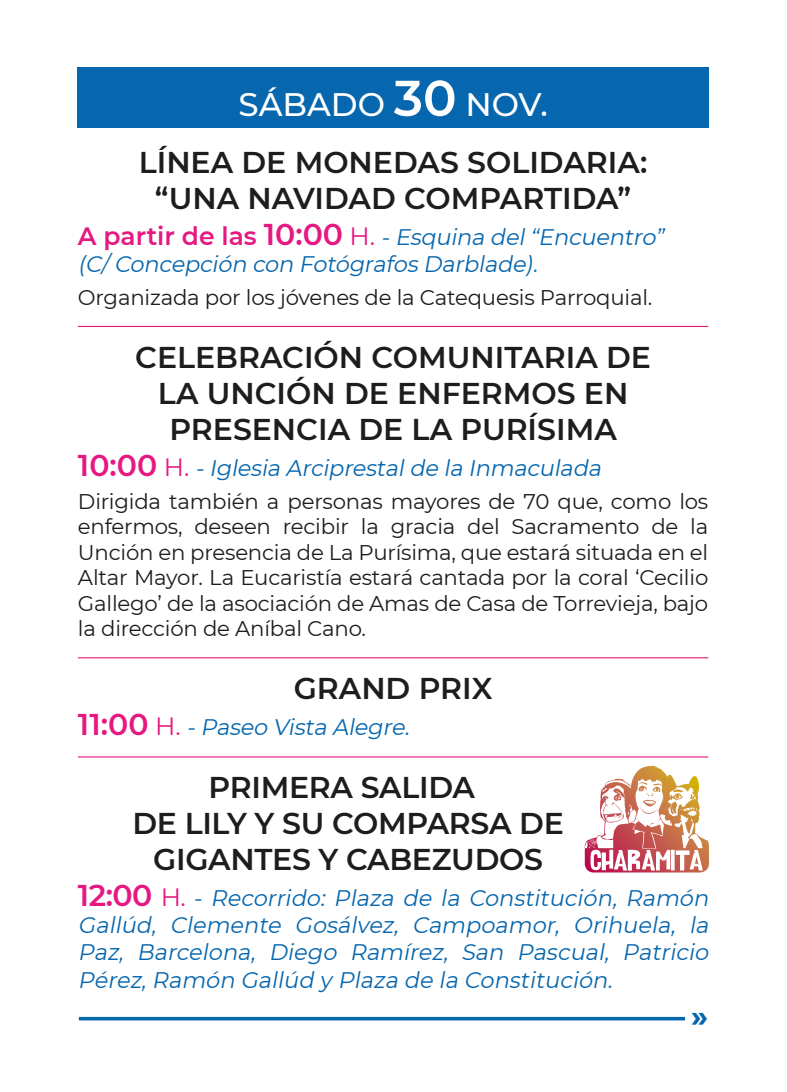
<style>
.page{position:relative;width:787px;height:1092px;background:#fff}
.page>*{position:absolute;margin:0;border:0;box-sizing:border-box;transform-origin:0 0}
.fechas{font:500 32.5px "Montserrat";color:#fff}
.TEXTO_GROSO{font:600 30px/36px "Montserrat";color:#1d1d1b;text-align:center}
.t1{font:700 30px "Montserrat";color:#0666ae}
.TEXTO_GROSO-2{font:italic 22.5px/27px "Montserrat";color:#0666ae}
.t2{font:21.25px/25.5px "Montserrat";letter-spacing:-.01em;color:#1d1d1b;text-align:justify}
.s1{font-weight:600;font-size:50px}
.s2{font-weight:600;font-style:normal;font-size:25px;color:#e61882}
.s3{font-weight:600;font-style:normal;font-size:30px;color:#e61882}
.s4{font-style:normal;font-size:25px;color:#e61882}
</style>
<div class="page">
<div style="left:78px;top:67px;width:631px;height:61px;background:#0666ae"></div>
<hr style="left:78px;top:326px;width:630px;height:1px;background:#e61582">
<hr style="left:78px;top:657px;width:630px;height:1px;background:#e61582">
<hr style="left:78px;top:756px;width:630px;height:1px;background:#e61582">
<svg style="left:79px;top:1016px;width:606px;height:4px;fill:#0666ae"></svg>
<svg style="left:590px;top:765px;width:63px;height:77px"></svg>
<p class="fechas" style="left:238px;top:81px;width:311px">SÁBADO <span class="s1">30</span> NOV.</p>
<p class="TEXTO_GROSO" style="left:139px;top:143px;width:510px">LÍNEA DE MONEDAS SOLIDARIA:</p>
<p class="TEXTO_GROSO" style="left:155px;top:179px;width:478px">“UNA NAVIDAD COMPARTIDA”</p>
<p class="TEXTO_GROSO-2" style="left:78px;top:223px;width:592px"><span class="s2">A pa rt i r d e l a s</span> <span class="s3">1 0:0 0</span> <span class="s4">H .</span> -Esquina del“Encuentro” (C/ Concepción con Fotógrafos Darblade).</p>
<p class="t2" style="left:78px;top:284px;width:576px">Organizada por los jóvenes de la Catequesis Parroquial.</p>
<p class="TEXTO_GROSO" style="left:135px;top:338px;width:517px">CELEBRACIÓN COMUNITARIA DE</p>
<p class="TEXTO_GROSO" style="left:158px;top:374px;width:472px">LA UNCIÓN DE ENFERMOS EN<br>PRESENCIA DE LA PURÍSIMA</p>
<p class="TEXTO_GROSO-2" style="left:78px;top:453px;width:530px"><span class="s3">1 0 : 0 0</span> <span class="s4">H .</span> -Iglesia Arciprestalde la Inmaculada</p>
<p class="t2" style="left:78px;top:487px;width:632px">Dirigida también a personas mayores de 70 que, como los enfermos, deseen recibir la gracia del Sacramento de la Unción en presencia de La Purísima, que estará situada en el Altar Mayor. La Eucaristía estará cantada por la coral ‘Cecilio Gallego’ de la asociación de Amas de Casa de Torrevieja, bajo la dirección de Aníbal Cano.</p>
<p class="TEXTO_GROSO" style="left:294px;top:669px;width:200px">GRAND PRIX</p>
<p class="TEXTO_GROSO-2" style="left:78px;top:713px;width:338px"><span class="s3">1 1 : 0 0</span> <span class="s4">H .</span> -Paseo Vista Alegre.</p>
<p class="TEXTO_GROSO" style="left:209px;top:768px;width:268px">PRIMERA SALIDA</p>
<p class="TEXTO_GROSO" style="left:132px;top:804px;width:433px">DE LILY Y SU COMPARSA DE<br>GIGANTES Y CABEZUDOS</p>
<p class="TEXTO_GROSO-2" style="left:78px;top:884px;width:637px;text-align:justify"><span class="s3">1 2: 0 0</span> <span class="s4">H .</span> - Recorrido: Plaza de la Constitución, Ramón Gallúd, Clemente Gosálvez, Campoamor, Orihuela, la Paz, Barcelona, Diego Ramírez, San Pascual, Patricio Pérez,Ramón Gallúd y Plaza de la Constitución.</p>
<p class="t1" style="left:691px;top:994px;width:19px">»</p>
</div>
